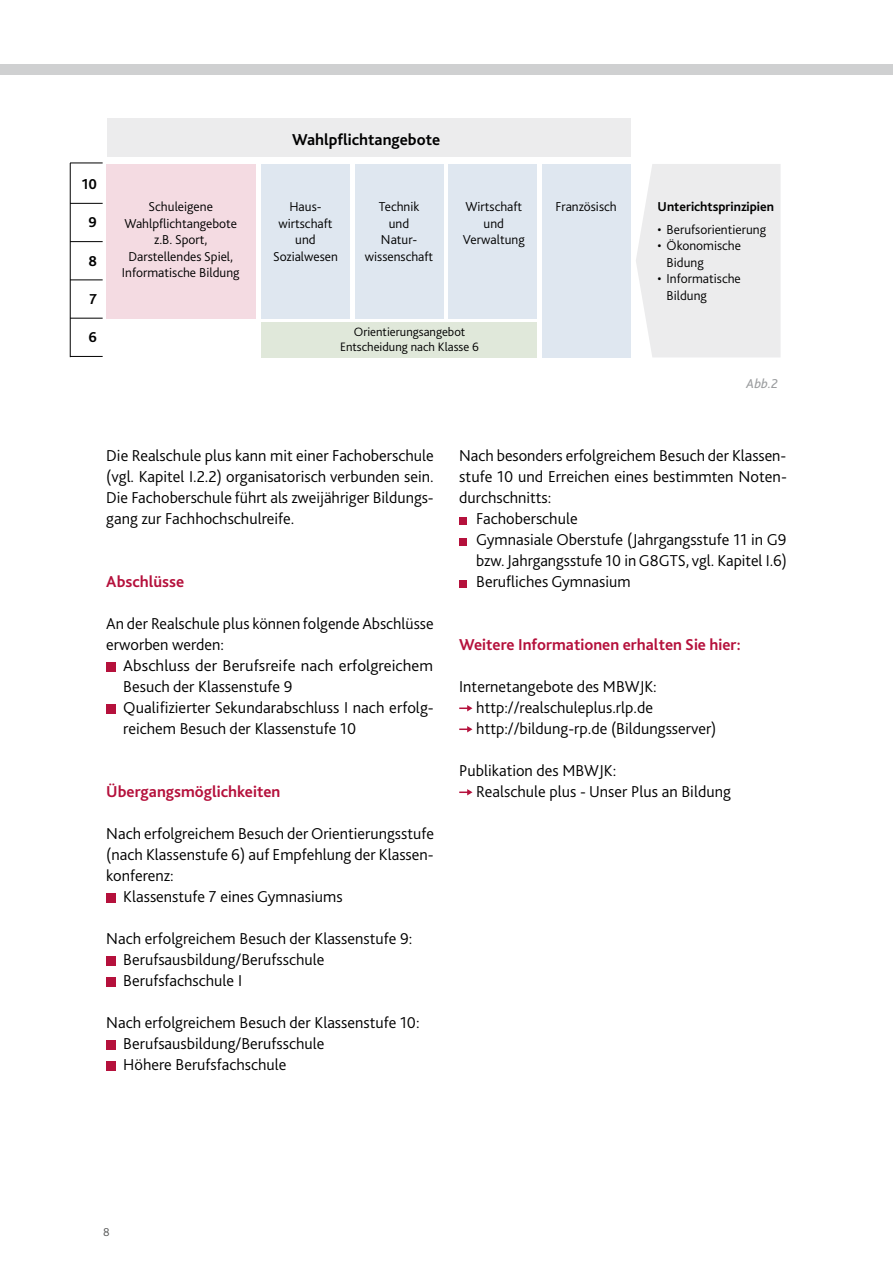
<style>
.page{position:relative;width:893px;height:1263px;background:#fff}
.page>*{position:absolute;margin:0;border:0;box-sizing:border-box;transform-origin:0 0}
.t1{font:300 16.5px/21px "Bliss 2";color:#000}
.t2{font:700 16.5px "Bliss 2";color:#b5113c}
.t3{font:700 16.5px "Bliss 2";color:#000}
.t4{font:700 15px "Bliss 2";color:#000}
.t5{font:300 13.5px/16.5px "Bliss 2";color:#000;text-align:center}
.t6{font:700 13.5px "Bliss 2";color:#000}
.t7{font:italic 13.5px "Bliss 2";color:#9b9d9f}
.t8{font:300 12.75px/15px "Bliss 2";color:#000;text-align:center}
.t9{font:300 12px "Bliss 2";color:#565757}
</style>
<div class="page">
<div style="left:0;top:64px;width:893px;height:10px;background:#cfd0d1"></div>
<div style="left:636px;top:164px;width:145px;height:193px;background:#ececed"></div>
<div style="left:107px;top:119px;width:523px;height:38px;background:#ececed"></div>
<div style="left:107px;top:164px;width:149px;height:154px;background:#f4dbe2"></div>
<div style="left:261px;top:164px;width:89px;height:154px;background:#dfe7f0"></div>
<div style="left:355px;top:164px;width:88px;height:154px;background:#dfe7f0"></div>
<div style="left:448px;top:164px;width:89px;height:154px;background:#dfe7f0"></div>
<div style="left:542px;top:164px;width:89px;height:194px;background:#dfe7f0"></div>
<div style="left:261px;top:323px;width:276px;height:35px;background:#e0e8da"></div>
<hr style="left:70px;top:163px;width:1px;height:194px;background:#000">
<hr style="left:70px;top:356px;width:33px;height:1px;background:#000">
<hr style="left:70px;top:318px;width:33px;height:1px;background:#000">
<hr style="left:70px;top:279px;width:33px;height:1px;background:#000">
<hr style="left:70px;top:241px;width:33px;height:1px;background:#000">
<hr style="left:70px;top:203px;width:33px;height:1px;background:#000">
<hr style="left:70px;top:163px;width:33px;height:1px;background:#000">
<div style="left:106px;top:662px;width:10px;height:9px;background:#b5113c"></div>
<div style="left:106px;top:704px;width:10px;height:9px;background:#b5113c"></div>
<div style="left:106px;top:893px;width:10px;height:9px;background:#b5113c"></div>
<div style="left:106px;top:956px;width:10px;height:9px;background:#b5113c"></div>
<div style="left:106px;top:977px;width:10px;height:9px;background:#b5113c"></div>
<div style="left:106px;top:1040px;width:10px;height:9px;background:#b5113c"></div>
<div style="left:106px;top:1061px;width:10px;height:9px;background:#b5113c"></div>
<div style="left:459px;top:517px;width:8px;height:7px;background:#b5113c"></div>
<div style="left:459px;top:538px;width:8px;height:7px;background:#b5113c"></div>
<div style="left:459px;top:580px;width:8px;height:7px;background:#b5113c"></div>
<svg style="left:459px;top:705px;width:13px;height:6px"></svg>
<svg style="left:459px;top:726px;width:13px;height:6px"></svg>
<svg style="left:459px;top:789px;width:13px;height:6px"></svg>
<p class="t4" style="left:82px;top:175px;width:17px">10</p>
<p class="t4" style="left:89px;top:213px;width:10px">9</p>
<p class="t4" style="left:88px;top:251px;width:10px">8</p>
<p class="t4" style="left:89px;top:290px;width:9px">7</p>
<p class="t4" style="left:89px;top:328px;width:10px">6</p>
<p class="t5" style="left:122px;top:198px;width:119px">Schuleigene<br>Wahlpflichtangebote z.B. Sport,<br>Darstellendes Spiel,<br>I nformatische Bildung</p>
<p class="t3" style="left:292px;top:129px;width:150px">Wahlpflichtangebote</p>
<p class="t5" style="left:273px;top:198px;width:66px">Haus&shy;wirtschaft und<br>Sozialwesen</p>
<p class="t5" style="left:365px;top:198px;width:70px">Technik<br>und<br>N atur&shy;wissenschaft</p>
<p class="t5" style="left:463px;top:198px;width:63px">Wirtschaft und<br>Verwaltung</p>
<p class="t5" style="left:556px;top:198px;width:63px">Französisch</p>
<p class="t6" style="left:658px;top:199px;width:118px">Unterichtsprinzipien</p>
<p class="t5" style="left:658px;top:221px;width:110px">• Berufsorientierung</p>
<p class="t5" style="left:667px;top:237px;width:76px;text-align:left;text-indent:-9px">• Ökonomische<br>Bidung</p>
<p class="t5" style="left:667px;top:270px;width:76px;text-align:left;text-indent:-9px">• Informatische<br>Bildung</p>
<p class="t8" style="left:340px;top:324px;width:140px">Orientierungsangebot<br>Entscheidung nach Klasse 6</p>
<p class="t7" style="left:746px;top:375px;width:33px">Abb.2</p>
<p class="t1" style="left:106px;top:445px;width:329px;text-align:justify">Die Realschule plus kann mit einer Fachoberschule (vgl. Kapitel I .2.2) organisatorisch verbunden sein.<br>Die Fachoberschule führt als zweijähriger Bildungs&shy;gang zur Fachhochschulreife.</p>
<p class="t2" style="left:106px;top:572px;width:79px">Abschlüsse</p>
<p class="t1" style="left:106px;top:613px;width:329px">An der Realschule plus können folgende Abschlüsse</p>
<p class="t1" style="left:106px;top:634px;width:119px">erworben werden:</p>
<p class="t1" style="left:116px;top:655px;width:319px">Abschluss der Berufsreife nach erfolgreichem</p>
<p class="t1" style="left:123px;top:676px;width:171px">Besuch der Klassenstufe 9</p>
<p class="t1" style="left:123px;top:697px;width:312px">Qualifizierter Sekundarabschluss I nach erfolg-</p>
<p class="t1" style="left:123px;top:718px;width:234px">reichem Besuch der Klassenstufe 10</p>
<p class="t2" style="left:106px;top:782px;width:176px">Übergangsmöglichkeiten</p>
<p class="t1" style="left:106px;top:823px;width:329px">N ach erfolgreichem Besuch der Orientierungsstufe</p>
<p class="t1" style="left:106px;top:844px;width:329px">(nach Klassenstufe 6) auf Empfehlung der Klassen-</p>
<p class="t1" style="left:106px;top:865px;width:69px">konferenz:</p>
<p class="t1" style="left:116px;top:886px;width:229px">Klassenstufe 7 eines Gymnasiums</p>
<p class="t1" style="left:123px;top:928px;width:291px;text-indent:-17px">N ach erfolgreichem Besuch der Klassenstufe 9:<br>Berufsausbildung/Berufsschule<br>Berufsfachschule I</p>
<p class="t1" style="left:106px;top:1012px;width:315px">N ach erfolgreichem Besuch der Klassenstufe 10:</p>
<p class="t1" style="left:123px;top:1033px;width:203px">Berufsausbildung/Berufsschule</p>
<p class="t1" style="left:116px;top:1054px;width:173px">H öhere Berufsfachschule</p>
<p class="t1" style="left:459px;top:445px;width:329px">N ach besonders erfolgreichem Besuch der Klassen-</p>
<p class="t1" style="left:459px;top:466px;width:329px">stufe 10 und Erreichen eines bestimmten Noten-</p>
<p class="t1" style="left:459px;top:487px;width:94px">durchschnitts:</p>
<p class="t1" style="left:467px;top:508px;width:112px">Fachoberschule</p>
<p class="t1" style="left:467px;top:529px;width:321px">Gymnasiale Oberstufe (Jahrgangsstufe 11 in G9</p>
<p class="t1" style="left:476px;top:550px;width:312px">bzw. Jahrgangsstufe 10 in G8GTS, vgl. Kapitel I .6)</p>
<p class="t1" style="left:476px;top:571px;width:156px">Berufliches Gymnasium</p>
<p class="t2" style="left:459px;top:635px;width:283px">Weitere Informationen erhalten Sie hier:</p>
<p class="t1" style="left:476px;top:676px;width:242px;text-indent:-17px">I nternetangebote des M BWJK: http://realschuleplus.rlp.de http://bildung-rp.de (Bildungsserver)</p>
<p class="t1" style="left:476px;top:760px;width:256px;text-indent:-17px">Publikation des M BWJK:<br>Realschule plus - U nser Plus an Bildung</p>
<p class="t9" style="left:103px;top:1224px;width:8px">8</p>
</div>
